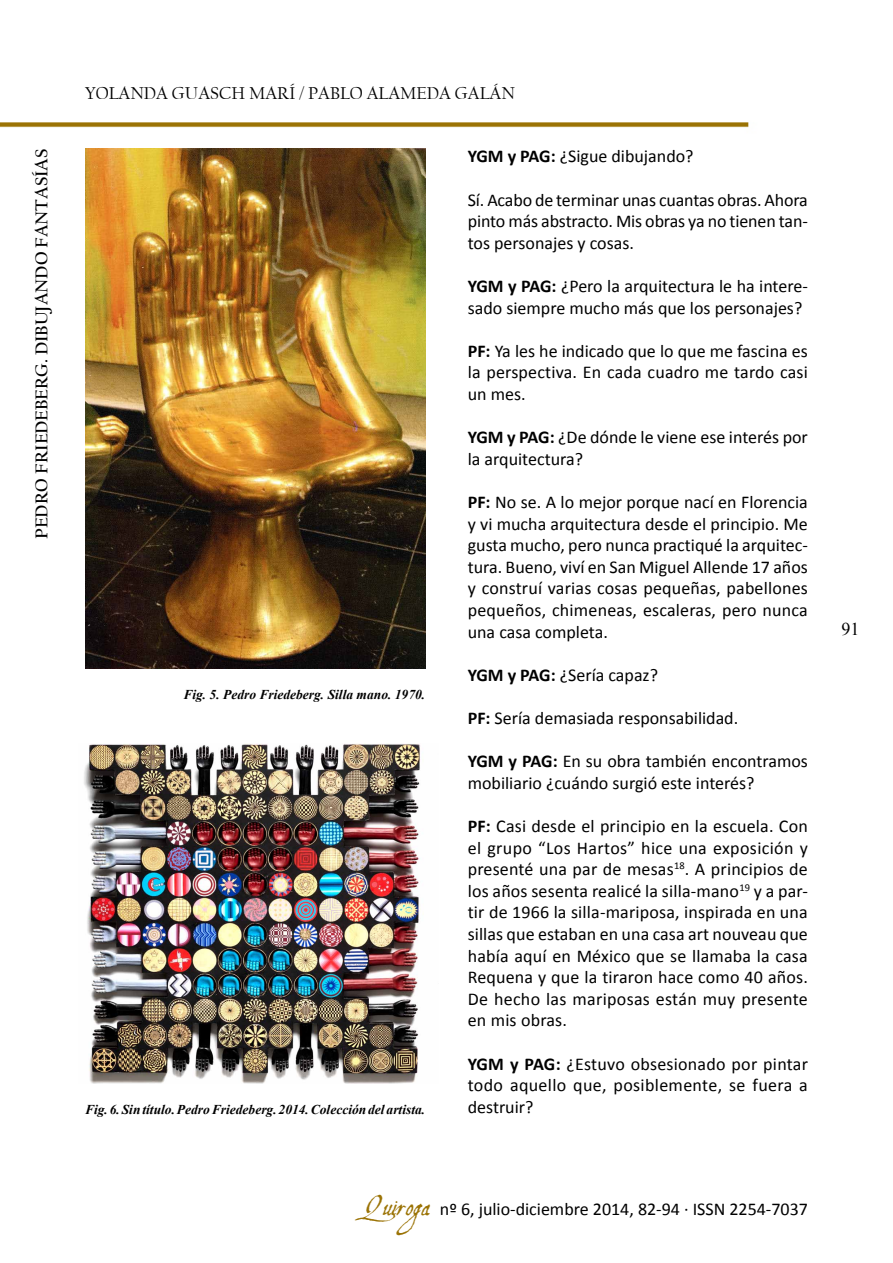
<style>
.page{position:relative;width:893px;height:1263px;background:#fff}
.page>*{position:absolute;margin:0;border:0;box-sizing:border-box;transform-origin:0 0}
.cuerpo_de_texto{font:18px/21.6px "Calibri";color:#000;text-align:justify}
.t1{font:18px "Californian FB";color:#000}
.t2{font:700 18px "Californian FB";color:#000}
.t3{font:18px "Times New Roman";color:#000}
.pie_de_foto{font:italic 700 13.5px "Times New Roman";color:#000}
.s1{font-weight:700}
.s2{font-family:"Aquiline";font-size:27px;color:#9b7305}
</style>
<div class="page">
<img style="left:0;top:122px;width:749px;height:27px">
<img style="left:85px;top:149px;width:341px;height:519px">
<img style="left:84px;top:744px;width:336px;height:339px">
<p class="t2" style="left:31px;top:539px;width:391px;rotate:-90deg">Pedro Friedeberg. Dibujando Fantasías</p>
<p class="t1" style="left:85px;top:83px;width:430px">YOLANDA GUASCH MARÍ / PABLO ALAMEDA GALÁN</p>
<p class="pie_de_foto" style="left:183px;top:685px;width:243px">Fig. 5. Pedro Friedeberg. Silla mano. 1970.</p>
<p class="pie_de_foto" style="left:85px;top:1099px;width:342px">Fig. 6. Sin título. Pedro Friedeberg. 2014. Colección del artista.</p>
<p class="cuerpo_de_texto" style="left:468px;top:145px;width:227px"><span class="s1">YGM y PAG:</span> ¿Sigue dibujando?</p>
<p class="cuerpo_de_texto" style="left:468px;top:188px;width:342px">Sí. Acabo de terminar unas cuantas obras. Ahora pinto más abstracto. Mis obras ya no tienen tan&shy;tos personajes y cosas.</p>
<p class="cuerpo_de_texto" style="left:468px;top:274px;width:342px"><span class="s1">YGM y PAG:</span> ¿Pero la arquitectura le ha intere&shy;sado siempre mucho más que los personajes?</p>
<p class="cuerpo_de_texto" style="left:468px;top:339px;width:342px"><span class="s1">PF:</span> Ya les he indicado que lo que me fascina es la perspectiva. En cada cuadro me tardo casi un mes.</p>
<p class="cuerpo_de_texto" style="left:468px;top:425px;width:342px"><span class="s1">YGM y PAG:</span> ¿De dónde le viene ese interés por la arquitectura?</p>
<p class="cuerpo_de_texto" style="left:468px;top:490px;width:342px"><span class="s1">PF:</span> No se. A lo mejor porque nací en Florencia y vi mucha arquitectura desde el principio. Me gusta mucho, pero nunca practiqué la arquitec&shy;tura. Bueno, viví en San Miguel Allende 17 años y construí varias cosas pequeñas, pabellones pequeños, chimeneas, escaleras, pero nunca una casa completa.</p>
<p class="cuerpo_de_texto" style="left:468px;top:663px;width:192px"><span class="s1">YGM y PAG:</span> ¿Sería capaz?</p>
<p class="cuerpo_de_texto" style="left:468px;top:706px;width:272px"><span class="s1">PF:</span> Sería demasiada responsabilidad.</p>
<p class="cuerpo_de_texto" style="left:468px;top:749px;width:342px"><span class="s1">YGM y PAG:</span> En su obra también encontramos mobiliario ¿cuándo surgió este interés?</p>
<p class="cuerpo_de_texto" style="left:468px;top:814px;width:342px"><span class="s1">PF:</span> Casi desde el principio en la escuela. Con el grupo “Los Hartos” hice una exposición y presenté una par de mesas<sup>18</sup>. A principios de los años sesenta realicé la silla-mano<sup>19</sup> y a par&shy;tir de 1966 la silla-mariposa, inspirada en una sillas que estaban en una casa art nouveau que había aquí en México que se llamaba la casa Requena y que la tiraron hace como 40 años.<br>De hecho las mariposas están muy presente en mis obras.</p>
<p class="cuerpo_de_texto" style="left:468px;top:1052px;width:342px"><span class="s1">YGM y PAG:</span> ¿Estuvo obsesionado por pintar todo aquello que, posiblemente, se fuera a destruir?</p>
<p class="cuerpo_de_texto" style="left:364px;top:1197px;width:446px"><span class="s2">Quiroga</span> nº 6, julio-diciembre 2014, 82-94 · ISSN 2254-7037</p>
<p class="t3" style="left:841px;top:616px;width:19px">91</p>
</div>
